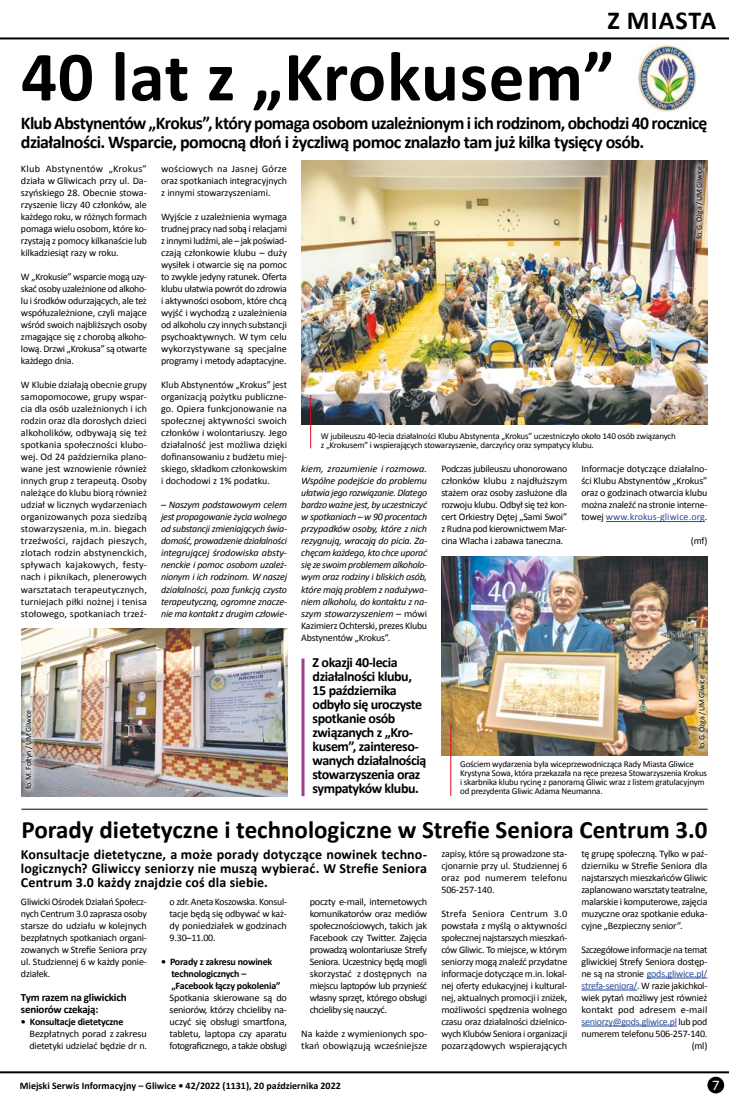
<style>
.page{position:relative;width:729px;height:1098px;background:#fff}
.page>*{position:absolute;margin:0;border:0;box-sizing:border-box;transform-origin:0 0}
.t1{font:700 71px "Calibri";letter-spacing:.01em;color:#000}
.t2{font:700 26px "Calibri";letter-spacing:.04em;color:#000}
.t3{font:700 25px "Calibri";color:#000}
.t4{font:700 18px/19px "Calibri";letter-spacing:-.035em;color:#000}
.t5{font:700 14px/14px "Calibri";letter-spacing:-.03em;color:#000}
.t6{font:13px "Museo Sans 500";color:#fff}
.t7{font:700 11px/12px "Calibri";letter-spacing:-.02em;color:#000}
.t8{font:10px/12px "Calibri";letter-spacing:-.02em;color:#000;text-align:justify}
.t9{font:italic 10px/12px "Calibri";letter-spacing:-.02em;color:#000;text-align:justify}
.t10{font:700 10px/12px "Calibri";letter-spacing:-.02em;color:#000}
.t11{font:700 10px "Calibri";color:#000}
.t12{font:9px/9px "Calibri";letter-spacing:-.02em;color:#000}
.t13{font:8px "Calibri";letter-spacing:-.03em;color:#000}
.s1{font-style:normal}
.s2{color:#2a4b9b}
</style>
<div class="page">
<hr style="left:0;top:37px;width:729px;height:2px;background:#000">
<hr style="left:0;top:1070px;width:729px;height:2px;background:#000">
<div style="left:707px;top:1076px;width:17px;height:16px;background:#000;border-radius:50%"></div>
<hr style="left:21px;top:808px;width:686px;height:1px;background:#000">
<hr style="left:606px;top:521px;width:98px;height:1px;background:#2a4b9b">
<hr style="left:646px;top:977px;width:61px;height:1px;background:#2a4b9b">
<hr style="left:581px;top:989px;width:56px;height:1px;background:#2a4b9b">
<hr style="left:581px;top:1025px;width:95px;height:1px;background:#2a4b9b">
<hr style="left:301px;top:658px;width:3px;height:137px;background:#a03e90">
<img style="left:637px;top:44px;width:60px;height:68px">
<img style="left:21px;top:628px;width:266px;height:167px">
<img style="left:301px;top:160px;width:406px;height:264px">
<img style="left:441px;top:556px;width:266px;height:198px">
<div style="left:19px;top:703px;width:20px;height:91px;background:#fff;opacity:.75"></div>
<div style="left:692px;top:669px;width:19px;height:85px;background:#fff;opacity:.75"></div>
<div style="left:689px;top:159px;width:20px;height:86px;background:#fff;opacity:.75"></div>
<hr style="left:450px;top:724px;width:1px;height:71px;background:#e30613">
<hr style="left:310px;top:395px;width:1px;height:53px;background:#e30613">
<h2 class="t2" style="left:607px;top:4px;width:110px">Z MIASTA</h2>
<h1 class="t1" style="left:21px;top:31px;width:595px">40 lat z „Krokusem”</h1>
<h3 class="t4" style="left:21px;top:114px;width:687px">Klub Abstynentów „Krokus”, który pomaga osobom uzależnionym i ich rodzinom, obchodzi 40 rocznicę działalności. Wsparcie, pomocną dłoń i życzliwą pomoc znalazło tam już kilka tysięcy osób.</h3>
<p class="t8" style="left:21px;top:163px;width:127px">Klub Abstynentów „Krokus” działa w Gliwicach przy ul. Da&shy;szyńskiego 28. Obecnie stowa&shy;rzyszenie liczy 40 członków, ale każdego roku, w różnych formach pomaga wielu osobom, które ko&shy;rzystają z pomocy kilkanaście lub kilkadziesiąt razy w roku.</p>
<p class="t8" style="left:21px;top:271px;width:127px">W „Krokusie” wsparcie mogą uzy&shy;skać osoby uzależnione od alkoho&shy;lu i środków odurzających, ale też współuzależnione, czyli mające wśród swoich najbliższych osoby zmagające się z chorobą alkoho&shy;lową. Drzwi „Krokusa” są otwarte każdego dnia.</p>
<p class="t8" style="left:21px;top:379px;width:127px">W Klubie działają obecnie grupy samopomocowe, grupy wspar&shy;cia dla osób uzależnionych i ich rodzin oraz dla dorosłych dzieci alkoholików, odbywają się też spotkania społeczności klubo&shy;wej. Od 24 października plano&shy;wane jest wznowienie również innych grup z terapeutą. Osoby należące do klubu biorą również udział w licznych wydarzeniach organizowanych poza siedzibą stowarzyszenia, m.in. biegach trzeźwości, rajdach pieszych, zlotach rodzin abstynenckich, spływach kajakowych, festy&shy;nach i piknikach, plenerowych warsztatach terapeutycznych, turniejach piłki nożnej i tenisa stołowego, spotkaniach trzeź-</p>
<p class="t8" style="left:161px;top:163px;width:127px">wościowych na Jasnej Górze oraz spotkaniach integracyjnych z innymi stowarzyszeniami.</p>
<p class="t8" style="left:161px;top:211px;width:127px">Wyjście z uzależnienia wymaga trudnej pracy nad sobą i relacjami z innymi ludźmi, ale – jak poświad&shy;czają członkowie klubu – duży wysiłek i otwarcie się na pomoc to zwykle jedyny ratunek. Oferta klubu ułatwia powrót do zdrowia i aktywności osobom, które chcą wyjść i wychodzą z uzależnienia od alkoholu czy innych substancji psychoaktywnych. W tym celu wykorzystywane są specjalne programy i metody adaptacyjne.</p>
<p class="t8" style="left:161px;top:379px;width:127px">Klub Abstynentów „Krokus” jest organizacją pożytku publiczne&shy;go. Opiera funkcjonowanie na społecznej aktywności swoich członków i wolontariuszy. Jego działalność jest możliwa dzięki dofinansowaniu z budżetu miej&shy;skiego, składkom członkowskim i dochodowi z 1% podatku.</p>
<p class="t9" style="left:161px;top:498px;width:127px"><span class="s1">–</span> Naszym podstawowym celem jest propagowanie życia wolnego od substancji zmieniających świa&shy;domość, prowadzenie działalności integrującej środowiska absty&shy;nenckie i pomoc osobom uzależ&shy;nionym i ich rodzinom. W naszej działalności, poza funkcją czysto terapeutyczną, ogromne znacze&shy;nie ma kontakt z drugim człowie-</p>
<p class="t13" style="left:694px;top:239px;width:75px;rotate:-90deg">fo. G. Ożga / UM Gliwice</p>
<p class="t12" style="left:321px;top:431px;width:356px">W jubileuszu 40-lecia działalności Klubu Abstynenta „Krokus” uczestniczyło około 140 osób związanych z „Krokusem” i wspierających stowarzyszenie, darczyńcy oraz sympatycy klubu.</p>
<p class="t8" style="left:441px;top:463px;width:127px">Podczas jubileuszu uhonorowano członków klubu z najdłuższym stażem oraz osoby zasłużone dla rozwoju klubu. Odbył się też kon&shy;cert Orkiestry Dętej „Sami Swoi” z Rudna pod kierownictwem Mar&shy;cina Wlacha i zabawa taneczna.</p>
<p class="t8" style="left:581px;top:463px;width:127px">Informacje dotyczące działalno&shy;ści Klubu Abstynentów „Krokus” oraz o godzinach otwarcia klubu można znaleźć na stronie interne&shy;towej <span class="s2">www.krokus-gliwice.org</span>.</p>
<p class="t9" style="left:301px;top:462px;width:127px">kiem, zrozumienie i rozmowa.<br>Wspólne podejście do problemu ułatwia jego rozwiązanie. Dlatego bardzo ważne jest, by uczestniczyć w spotkaniach – w 90 procentach przypadków osoby, które z nich rezygnują, wracają do picia. Za&shy;chęcam każdego, kto chce uporać się ze swoim problemem alkoholo&shy;wym oraz rodziny i bliskich osób, które mają problem z nadużywa&shy;niem alkoholu, do kontaktu z na&shy;szym stowarzyszeniem <span class="s1">– mówi Kazimierz Ochterski, prezes Klubu Abstynentów „Krokus”.</span></p>
<h3 class="t5" style="left:312px;top:655px;width:115px">Z okazji 40-lecia działalności klubu,<br>15 października odbyło się uroczyste spotkanie osób związanych z „Kro&shy;kusem”, zaintereso&shy;wanych działalnością stowarzyszenia oraz sympatyków klubu.</h3>
<p class="t8" style="left:690px;top:535px;width:18px">(mf)</p>
<p class="t13" style="left:696px;top:748px;width:75px;rotate:-90deg">fo. G. Ożga / UM Gliwice</p>
<p class="t13" style="left:23px;top:788px;width:81px;rotate:-90deg">fo. M. Foltyn / UM Gliwice</p>
<p class="t12" style="left:460px;top:759px;width:248px">Gościem wydarzenia była wiceprzewodnicząca Rady Miasta Gliwice Krystyna Sowa, która przekazała na ręce prezesa Stowarzyszenia Krokus i skarbnika klubu rycinę z panoramą Gliwic wraz z listem gratulacyjnym od prezydenta Gliwic Adama Neumanna.</p>
<h3 class="t3" style="left:21px;top:813px;width:687px">Porady dietetyczne i technologiczne w Strefie Seniora Centrum 3.0</h3>
<h3 class="t5" style="left:21px;top:846px;width:407px;text-align:justify">Konsultacje dietetyczne, a może porady dotyczące nowinek techno&shy;logicznych? Gliwiccy seniorzy nie muszą wybierać. W Strefie Seniora Centrum 3.0 każdy znajdzie coś dla siebie.</h3>
<p class="t8" style="left:21px;top:895px;width:127px">Gliwicki Ośrodek Działań Społecz&shy;nych Centrum 3.0 zaprasza osoby starsze do udziału w kolejnych bezpłatnych spotkaniach organi&shy;zowanych w Strefie Seniora przy ul. Studziennej 6 w każdy ponie&shy;działek.</p>
<p class="t7" style="left:21px;top:990px;width:107px">Tym razem na gliwickich seniorów czekają:</p>
<p class="t10" style="left:21px;top:1015px;width:104px">• Konsultacje dietetyczne</p>
<p class="t8" style="left:29px;top:1027px;width:119px">Bezpłatnych porad z zakresu dietetyki udzielać będzie dr n.</p>
<p class="t8" style="left:170px;top:895px;width:119px">o zdr. Aneta Koszowska. Konsul&shy;tacje będą się odbywać w każ&shy;dy poniedziałek w godzinach 9.30–11.00.</p>
<p class="t10" style="left:171px;top:955px;width:110px;text-indent:-10px">• Porady z zakresu nowinek technologicznych – „Facebook łączy pokolenia”</p>
<p class="t8" style="left:170px;top:991px;width:119px">Spotkania skierowane są do seniorów, którzy chcieliby na&shy;uczyć się obsługi smartfona, tabletu, laptopa czy aparatu fotograficznego, a także obsługi</p>
<p class="t8" style="left:310px;top:895px;width:119px">poczty e-mail, internetowych komunikatorów oraz mediów społecznościowych, takich jak Facebook czy Twitter. Zajęcia prowadzą wolontariusze Strefy Seniora. Uczestnicy będą mogli skorzystać z dostępnych na miejscu laptopów lub przynieść własny sprzęt, którego obsługi chcieliby się nauczyć.</p>
<p class="t8" style="left:301px;top:1027px;width:127px">Na każde z wymienionych spo&shy;tkań obowiązują wcześniejsze</p>
<p class="t8" style="left:441px;top:847px;width:127px">zapisy, które są prowadzone sta&shy;cjonarnie przy ul. Studziennej 6 oraz pod numerem telefonu 506-257-140.</p>
<p class="t8" style="left:441px;top:907px;width:127px">Strefa Seniora Centrum 3.0 powstała z myślą o aktywności społecznej najstarszych mieszkań&shy;ców Gliwic. To miejsce, w którym seniorzy mogą znaleźć przydatne informacje dotyczące m.in. lokal&shy;nej oferty edukacyjnej i kultural&shy;nej, aktualnych promocji i zniżek, możliwości spędzenia wolnego czasu oraz działalności dzielnico&shy;wych Klubów Seniora i organizacji pozarządowych wspierających</p>
<p class="t8" style="left:581px;top:847px;width:127px">tę grupę społeczną. Tylko w paź&shy;dzierniku w Strefie Seniora dla najstarszych mieszkańców Gliwic zaplanowano warsztaty teatralne, malarskie i komputerowe, zajęcia muzyczne oraz spotkanie eduka&shy;cyjne „Bezpieczny senior”.</p>
<p class="t8" style="left:581px;top:943px;width:127px;text-align:right">Szczegółowe informacje na temat gliwickiej Strefy Seniora dostęp&shy;ne są na stronie <span class="s2">gods.gliwice.pl/ strefa-seniora/</span>. W razie jakichkol&shy;wiek pytań możliwy jest również kontakt pod adresem e-mail <span class="s2">seniorzy@gods.gliwice.pl</span> lub pod numerem telefonu 506-257-140. (ml)</p>
<p class="t11" style="left:20px;top:1079px;width:322px">Miejski Serwis Informacyjny – Gliwice • 42/2022 (1131), 20 października 2022</p>
<h3 class="t6" style="left:712px;top:1077px;width:8px">7</h3>
</div>
